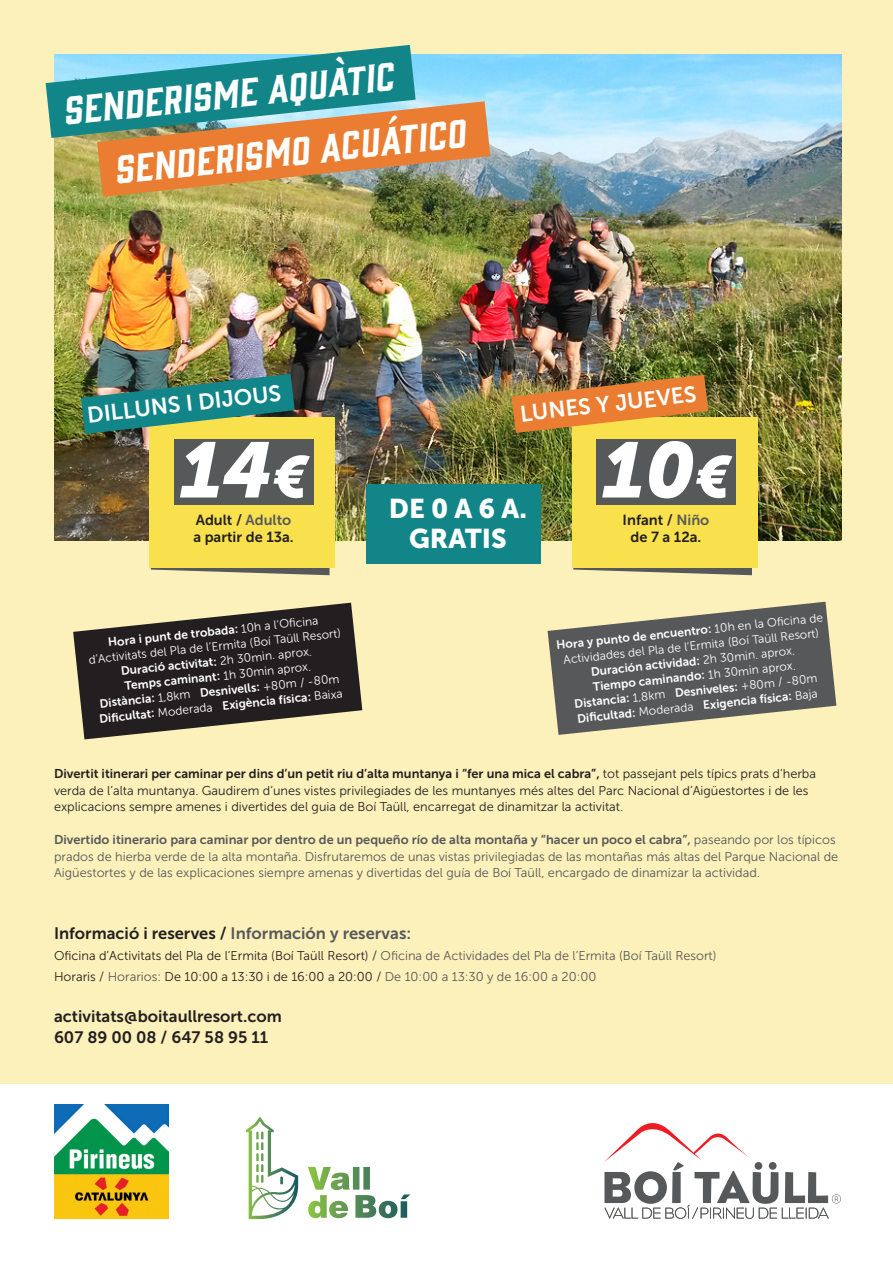
<style>
.page{position:relative;width:893px;height:1263px;background:#fff}
.page>*{position:absolute;margin:0;border:0;box-sizing:border-box;transform-origin:0 0}
.t1{font:italic 77.7px "Museo Sans 900";color:#fff}
.t2{font:italic 36.45px/63.9px "Gin";color:#fff;scale:1.11 1}
.t3{font:27px/30.2px "Museo Sans 900";color:#fff;text-align:center}
.t4{font:22.5px "Museo Sans 700";color:#fff}
.t5{font:16.5px/20.7px "Museo Sans 700";color:#231f20}
.t6{font:16.5px "Museo Sans 700";color:#57585a}
.t7{font:14.55px/17px "Museo Sans 700";color:#231f20}
.t8{font:12.75px/20.7px "Museo Sans 300";color:#231f20}
.t9{font:12.75px/16.5px "Museo Sans 300";color:#57585a}
.t10{font:12.75px "Museo Sans 700";color:#231f20}
.t11{font:12.75px "Museo Sans 700";color:#57585a}
.t12{font:12px/15px "Museo Sans 700";color:#fff;text-align:center}
.t13{font:12px "Museo Sans 300";color:#fff}
.s1{font-size:58.2px}
.s2{color:#57585a}
.s3{font-family:"Museo Sans 300"}
.s4{color:#231f20}
</style>
<div class="page">
<div style="left:0;top:0;width:893px;height:1083px;background:#fcf1ba"></div>
<svg style="left:604px;top:1123px;width:237px;height:96px"></svg>
<svg style="left:308px;top:1167px;width:102px;height:51px"></svg>
<svg style="left:246px;top:1116px;width:52px;height:103px"></svg>
<img style="left:55px;top:1105px;width:114px;height:114px">
<img style="left:55px;top:54px;width:786px;height:486px">
<svg style="left:46px;top:45px;width:444px;height:152px;background:#919a7a"></svg>
<svg style="left:151px;top:567px;width:179px;height:8px"></svg>
<svg style="left:573px;top:567px;width:179px;height:8px"></svg>
<div style="left:149px;top:417px;width:186px;height:150px;background:#f8e14d"></div>
<div style="left:572px;top:417px;width:185px;height:150px;background:#f8e14d"></div>
<div style="left:174px;top:439px;width:139px;height:66px;background:#57585a"></div>
<div style="left:596px;top:439px;width:140px;height:66px;background:#57585a"></div>
<svg style="left:548px;top:602px;width:288px;height:133px"></svg>
<svg style="left:73px;top:603px;width:289px;height:136px"></svg>
<div style="left:367px;top:484px;width:174px;height:80px;background:#128588"></div>
<img style="left:81px;top:374px;width:214px;height:60px">
<img style="left:512px;top:375px;width:196px;height:58px">
<h2 class="t2" style="left:104px;top:72px;width:319px;text-indent:-45px;rotate:-6deg">SENDERISME AQUÀTIC<br>SENDERISMO ACUÁTICO</h2>
<h3 class="t4" style="left:86px;top:402px;width:196px;rotate:-6deg">DILLUNS I DIJOUS</h3>
<h3 class="t4" style="left:519px;top:401px;width:179px;rotate:-6deg">LUNES Y JUEVES</h3>
<h1 class="t1" style="left:180px;top:426px;width:129px">14<span class="s1">€</span></h1>
<p class="t7" style="left:193px;top:511px;width:102px">Adult / <span class="s2">Adulto </span>a partir de 13a.</p>
<p class="t12" style="left:107px;top:635px;width:213px;rotate:-6deg">Hora i punt de trobada: <span class="s3">10h a l’Ofi cina</span></p>
<p class="t13" style="left:88px;top:653px;width:255px;rotate:-6deg">d’Activitats del Pla de l’Ermita (Boí Taüll Resort)</p>
<p class="t12" style="left:94px;top:666px;width:246px;rotate:-6deg">Duració activitat: <span class="s3">2h 30min. aprox.<br></span>Temps caminant: <span class="s3">1h 30min aprox.<br></span>Distància: <span class="s3">1,8km</span> Desnivells: <span class="s3">+80m / -80m </span>Difi cultat: <span class="s3">Moderada</span> Exigència física: <span class="s3">Baixa</span></p>
<h3 class="t3" style="left:389px;top:493px;width:140px">DE 0 A 6 A.<br>GRATIS</h3>
<h1 class="t1" style="left:602px;top:426px;width:129px">10<span class="s1">€</span></h1>
<p class="t7" style="left:623px;top:511px;width:88px;text-align:center">Infant / <span class="s2">Niño </span>de 7 a 12a.</p>
<p class="t12" style="left:556px;top:638px;width:269px;rotate:-6deg">Hora y punto de encuentro: <span class="s3">10h en la Ofi cina de</span></p>
<p class="t13" style="left:563px;top:653px;width:258px;rotate:-6deg">Actividades del Pla de l’Ermita (Boí Taüll Resort)</p>
<p class="t12" style="left:571px;top:666px;width:246px;rotate:-6deg">Duración actividad: <span class="s3">2h 30min. aprox.<br></span>Tiempo caminando: <span class="s3">1h 30min aprox.<br></span>Distancia: <span class="s3">1,8km</span> Desniveles: <span class="s3">+80m / -80m </span>Difi cultad: <span class="s3">Moderada</span> Exigencia física: <span class="s3">Baja</span></p>
<p class="t10" style="left:54px;top:767px;width:764px">Divertit itinerari per caminar per dins d’un petit riu d’alta muntanya i “fer una mica el cabra”, <span class="s3">tot passejant pels típics prats d’herba</span></p>
<p class="t8" style="left:54px;top:782px;width:756px;line-height:16.5px">verda de l’alta muntanya. Gaudirem d’unes vistes privilegiades de les muntanyes més altes del Parc Nacional d’Aigüestortes i de les explicacions sempre amenes i divertides del guia de Boí Taüll, encarregat de dinamitzar la activitat.</p>
<p class="t11" style="left:54px;top:833px;width:783px">Divertido itinerario para caminar por dentro de un pequeño río de alta montaña y “hacer un poco el cabra”, <span class="s3">paseando por los típicos</span></p>
<p class="t9" style="left:54px;top:848px;width:786px">prados de hierba verde de la alta montaña. Disfrutaremos de unas vistas privilegiadas de las montañas más altas del Parque Nacional de<br>Aigüestortes y de las explicaciones siempre amenas y divertidas del guía de Boí Taüll, encargado de dinamizar la actividad.</p>
<p class="t6" style="left:54px;top:924px;width:359px"><span class="s4">Informació i reserves /</span> Información y reservas:</p>
<p class="t8" style="left:54px;top:945px;width:664px">Oficina d’Activitats del Pla de l’Ermita (Boí Taüll Resort) / <span class="s2">Oficina de Actividades del Pla de l’Ermita (Boí Taüll Resort)<br></span>Horaris / <span class="s2">Horarios:</span> De 10:00 a 13:30 i de 16:00 a 20:00 / <span class="s2">De 10:00 a 13:30 y de 16:00 a 20:00</span></p>
<p class="t5" style="left:54px;top:1006px;width:229px">activitats@boitaullresort.com<br>607 89 00 08 / 647 58 95 11</p>
</div>
